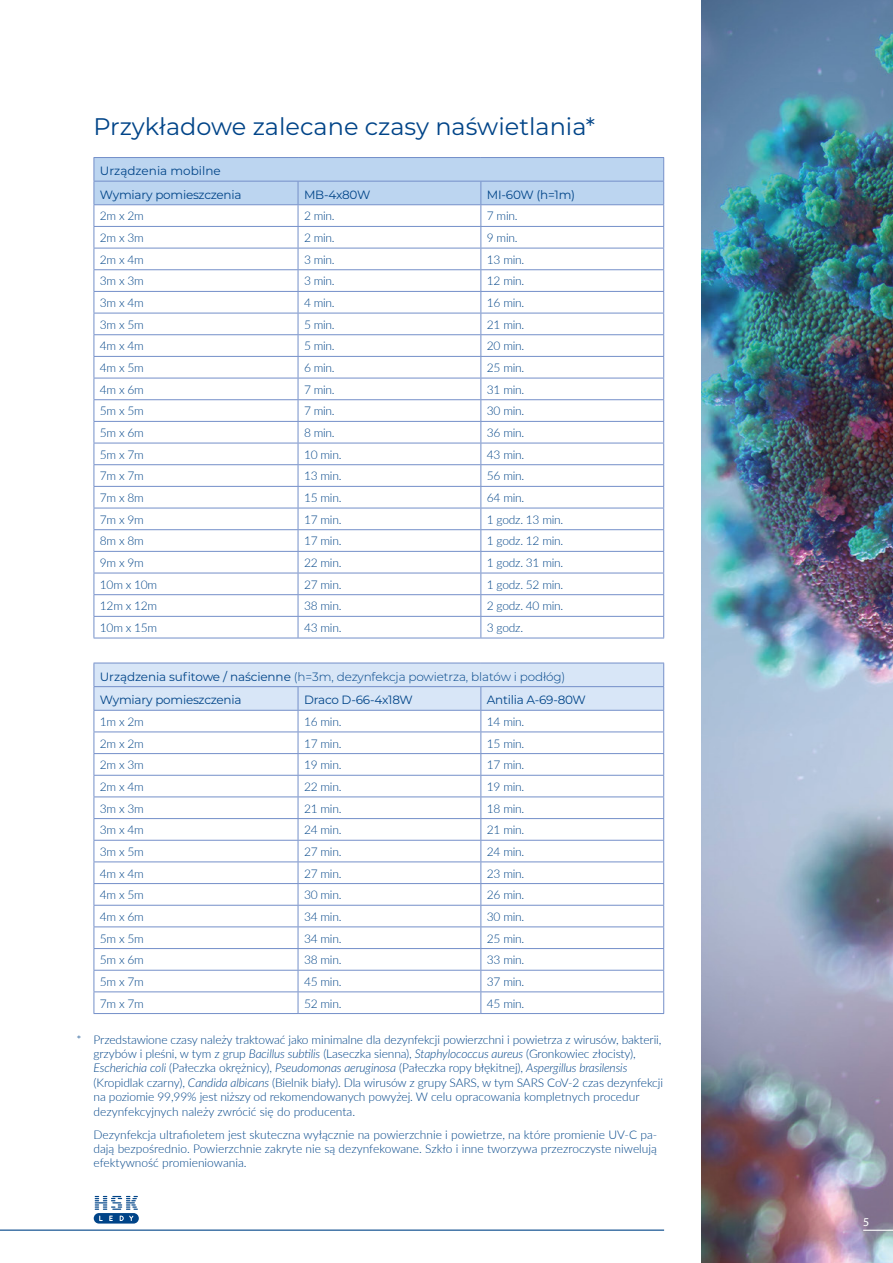
<style>
.page{position:relative;width:893px;height:1263px;background:#fff}
.page>*{position:absolute;margin:0;border:0;box-sizing:border-box;transform-origin:0 0}
.t1{font:24px "Montserrat";color:#048}
.t2{font:300 12px/14.4px "Lato";letter-spacing:-.02em;color:#048}
.t3{font:12px/23.5px "Montserrat";letter-spacing:-.02em;color:#048}
.t4{font:12px "Myriad Pro";color:#fff}
.s1{font-weight:300}
.s2{font-style:italic}
</style>
<div class="page">
<img style="left:702px;top:0;width:191px;height:1263px">
<hr style="left:94px;top:638px;width:204px;height:1px;background:#748fc9">
<hr style="left:298px;top:638px;width:183px;height:1px;background:#748fc9">
<hr style="left:481px;top:638px;width:183px;height:1px;background:#748fc9">
<hr style="left:94px;top:157px;width:204px;height:1px;background:#748fc9">
<hr style="left:298px;top:157px;width:183px;height:1px;background:#748fc9">
<hr style="left:481px;top:157px;width:183px;height:1px;background:#748fc9">
<svg style="left:94px;top:158px;width:570px;height:480px"></svg>
<hr style="left:94px;top:204px;width:204px;height:1px;background:#748fc9">
<hr style="left:298px;top:204px;width:183px;height:1px;background:#748fc9">
<hr style="left:481px;top:204px;width:183px;height:1px;background:#748fc9">
<svg style="left:94px;top:663px;width:570px;height:350px"></svg>
<hr style="left:94px;top:1013px;width:204px;height:1px;background:#748fc9">
<hr style="left:298px;top:1013px;width:183px;height:1px;background:#748fc9">
<hr style="left:481px;top:1013px;width:183px;height:1px;background:#748fc9">
<svg style="left:94px;top:1196px;width:45px;height:27px"></svg>
<hr style="left:0;top:1229px;width:664px;height:2px;background:#048">
<hr style="left:863px;top:1230px;width:30px;height:1px;background:#fff">
<h1 class="t1" style="left:94px;top:110px;width:503px">Przykładowe zalecane czasy naświetlania*</h1>
<p class="t3" style="left:100px;top:159px;width:143px">Urządzenia mobilne<br>Wymiary pomieszczenia</p>
<p class="t3" style="left:304px;top:182px;width:68px">MB-4x80W</p>
<p class="t3" style="left:487px;top:182px;width:90px">MI-60W (h=1m)</p>
<p class="t2" style="left:100px;top:208px;width:45px">2m x 2m</p>
<p class="t2" style="left:304px;top:208px;width:32px">2 min.</p>
<p class="t2" style="left:487px;top:208px;width:32px">7 min.</p>
<p class="t2" style="left:100px;top:230px;width:45px">2m x 3m</p>
<p class="t2" style="left:304px;top:230px;width:32px">2 min.</p>
<p class="t2" style="left:487px;top:230px;width:32px">9 min.</p>
<p class="t2" style="left:100px;top:252px;width:45px">2m x 4m</p>
<p class="t2" style="left:304px;top:252px;width:32px">3 min.</p>
<p class="t2" style="left:487px;top:252px;width:39px">13 min.</p>
<p class="t2" style="left:100px;top:273px;width:45px">3m x 3m</p>
<p class="t2" style="left:304px;top:273px;width:32px">3 min.</p>
<p class="t2" style="left:487px;top:273px;width:39px">12 min.</p>
<p class="t2" style="left:100px;top:295px;width:45px">3m x 4m</p>
<p class="t2" style="left:304px;top:295px;width:32px">4 min.</p>
<p class="t2" style="left:487px;top:295px;width:39px">16 min.</p>
<p class="t2" style="left:100px;top:317px;width:45px">3m x 5m</p>
<p class="t2" style="left:304px;top:317px;width:32px">5 min.</p>
<p class="t2" style="left:487px;top:317px;width:39px">21 min.</p>
<p class="t2" style="left:100px;top:338px;width:45px">4m x 4m</p>
<p class="t2" style="left:304px;top:338px;width:32px">5 min.</p>
<p class="t2" style="left:487px;top:338px;width:39px">20 min.</p>
<p class="t2" style="left:100px;top:360px;width:45px">4m x 5m</p>
<p class="t2" style="left:304px;top:360px;width:32px">6 min.</p>
<p class="t2" style="left:487px;top:360px;width:39px">25 min.</p>
<p class="t2" style="left:100px;top:382px;width:45px">4m x 6m</p>
<p class="t2" style="left:304px;top:382px;width:32px">7 min.</p>
<p class="t2" style="left:487px;top:382px;width:39px">31 min.</p>
<p class="t2" style="left:100px;top:403px;width:45px">5m x 5m</p>
<p class="t2" style="left:304px;top:403px;width:32px">7 min.</p>
<p class="t2" style="left:487px;top:403px;width:39px">30 min.</p>
<p class="t2" style="left:100px;top:425px;width:45px">5m x 6m</p>
<p class="t2" style="left:304px;top:425px;width:32px">8 min.</p>
<p class="t2" style="left:487px;top:425px;width:39px">36 min.</p>
<p class="t2" style="left:100px;top:447px;width:45px">5m x 7m</p>
<p class="t2" style="left:304px;top:447px;width:39px">10 min.</p>
<p class="t2" style="left:487px;top:447px;width:39px">43 min.</p>
<p class="t2" style="left:100px;top:468px;width:45px">7m x 7m</p>
<p class="t2" style="left:304px;top:468px;width:39px">13 min.</p>
<p class="t2" style="left:487px;top:468px;width:39px">56 min.</p>
<p class="t2" style="left:100px;top:490px;width:45px">7m x 8m</p>
<p class="t2" style="left:304px;top:490px;width:39px">15 min.</p>
<p class="t2" style="left:487px;top:490px;width:39px">64 min.</p>
<p class="t2" style="left:100px;top:512px;width:45px">7m x 9m</p>
<p class="t2" style="left:304px;top:512px;width:39px">17 min.</p>
<p class="t2" style="left:487px;top:512px;width:78px">1 godz. 13 min.</p>
<p class="t2" style="left:100px;top:533px;width:45px">8m x 8m</p>
<p class="t2" style="left:304px;top:533px;width:39px">17 min.</p>
<p class="t2" style="left:487px;top:533px;width:78px">1 godz. 12 min.</p>
<p class="t2" style="left:100px;top:555px;width:45px">9m x 9m</p>
<p class="t2" style="left:304px;top:555px;width:39px">22 min.</p>
<p class="t2" style="left:487px;top:555px;width:78px">1 godz. 31 min.</p>
<p class="t2" style="left:100px;top:577px;width:59px">10m x 10m</p>
<p class="t2" style="left:304px;top:577px;width:39px">27 min.</p>
<p class="t2" style="left:487px;top:577px;width:78px">1 godz. 52 min.</p>
<p class="t2" style="left:100px;top:598px;width:59px">12m x 12m</p>
<p class="t2" style="left:304px;top:598px;width:39px">38 min.</p>
<p class="t2" style="left:487px;top:598px;width:78px">2 godz. 40 min.</p>
<p class="t2" style="left:100px;top:620px;width:59px">10m x 15m</p>
<p class="t2" style="left:304px;top:620px;width:39px">43 min.</p>
<p class="t2" style="left:487px;top:620px;width:38px">3 godz.</p>
<p class="t3" style="left:100px;top:664px;width:467px">Urządzenia sufitowe / naścienne <span class="s1">(h=3m, dezynfekcja powietrza, blatów i podłóg)<br></span>Wymiary pomieszczenia</p>
<p class="t3" style="left:304px;top:688px;width:110px">Draco D-66-4x18W</p>
<p class="t3" style="left:487px;top:688px;width:100px">Antilia A-69-80W</p>
<p class="t2" style="left:100px;top:714px;width:45px">1m x 2m</p>
<p class="t2" style="left:304px;top:714px;width:39px">16 min.</p>
<p class="t2" style="left:487px;top:714px;width:39px">14 min.</p>
<p class="t2" style="left:100px;top:736px;width:45px">2m x 2m</p>
<p class="t2" style="left:304px;top:736px;width:39px">17 min.</p>
<p class="t2" style="left:487px;top:736px;width:39px">15 min.</p>
<p class="t2" style="left:100px;top:757px;width:45px">2m x 3m</p>
<p class="t2" style="left:304px;top:757px;width:39px">19 min.</p>
<p class="t2" style="left:487px;top:757px;width:39px">17 min.</p>
<p class="t2" style="left:100px;top:779px;width:45px">2m x 4m</p>
<p class="t2" style="left:304px;top:779px;width:39px">22 min.</p>
<p class="t2" style="left:487px;top:779px;width:39px">19 min.</p>
<p class="t2" style="left:100px;top:801px;width:45px">3m x 3m</p>
<p class="t2" style="left:304px;top:801px;width:39px">21 min.</p>
<p class="t2" style="left:487px;top:801px;width:39px">18 min.</p>
<p class="t2" style="left:100px;top:822px;width:45px">3m x 4m</p>
<p class="t2" style="left:304px;top:822px;width:39px">24 min.</p>
<p class="t2" style="left:487px;top:822px;width:39px">21 min.</p>
<p class="t2" style="left:100px;top:844px;width:45px">3m x 5m</p>
<p class="t2" style="left:304px;top:844px;width:39px">27 min.</p>
<p class="t2" style="left:487px;top:844px;width:39px">24 min.</p>
<p class="t2" style="left:100px;top:866px;width:45px">4m x 4m</p>
<p class="t2" style="left:304px;top:866px;width:39px">27 min.</p>
<p class="t2" style="left:487px;top:866px;width:39px">23 min.</p>
<p class="t2" style="left:100px;top:887px;width:45px">4m x 5m</p>
<p class="t2" style="left:304px;top:887px;width:39px">30 min.</p>
<p class="t2" style="left:487px;top:887px;width:39px">26 min.</p>
<p class="t2" style="left:100px;top:909px;width:45px">4m x 6m</p>
<p class="t2" style="left:304px;top:909px;width:39px">34 min.</p>
<p class="t2" style="left:487px;top:909px;width:39px">30 min.</p>
<p class="t2" style="left:100px;top:930px;width:45px">5m x 5m</p>
<p class="t2" style="left:304px;top:930px;width:39px">34 min.</p>
<p class="t2" style="left:487px;top:930px;width:39px">25 min.</p>
<p class="t2" style="left:100px;top:952px;width:45px">5m x 6m</p>
<p class="t2" style="left:304px;top:952px;width:39px">38 min.</p>
<p class="t2" style="left:487px;top:952px;width:39px">33 min.</p>
<p class="t2" style="left:100px;top:974px;width:45px">5m x 7m</p>
<p class="t2" style="left:304px;top:974px;width:39px">45 min.</p>
<p class="t2" style="left:487px;top:974px;width:39px">37 min.</p>
<p class="t2" style="left:100px;top:995px;width:45px">7m x 7m</p>
<p class="t2" style="left:304px;top:995px;width:39px">52 min.</p>
<p class="t2" style="left:487px;top:995px;width:39px">45 min.</p>
<p class="t2" style="left:94px;top:1032px;width:571px;text-indent:-17px">* Przedstawione czasy należy traktować jako minimalne dla dezynfekcji powierzchni i powietrza z wirusów, bakterii, grzybów i pleśni, w tym z grup <span class="s2">Bacillus subtilis</span> (Laseczka sienna), <span class="s2">Staphylococcus aureus</span> (Gronkowiec złocisty), <span class="s2">Escherichia coli</span> (Pałeczka okrężnicy), <span class="s2">Pseudomonas aeruginosa</span> (Pałeczka ropy błękitnej), <span class="s2">Aspergillus brasilensis </span>(Kropidlak czarny), <span class="s2">Candida albicans</span> (Bielnik biały). Dla wirusów z grupy SARS, w tym SARS CoV-2 czas dezynfekcji na poziomie 99,99% jest niższy od rekomendowanych powyżej. W celu opracowania kompletnych procedur dezynfekcyjnych należy zwrócić się do producenta.</p>
<p class="t2" style="left:94px;top:1127px;width:565px;text-align:justify">Dezynfekcja ultrafioletem jest skuteczna wyłącznie na powierzchnie i powietrze, na które promienie UV-C pa&shy;dają bezpośrednio. Powierzchnie zakryte nie są dezynfekowane. Szkło i inne tworzywa przezroczyste niwelują efektywność promieniowania.</p>
<p class="t4" style="left:863px;top:1214px;width:8px">5</p>
</div>
